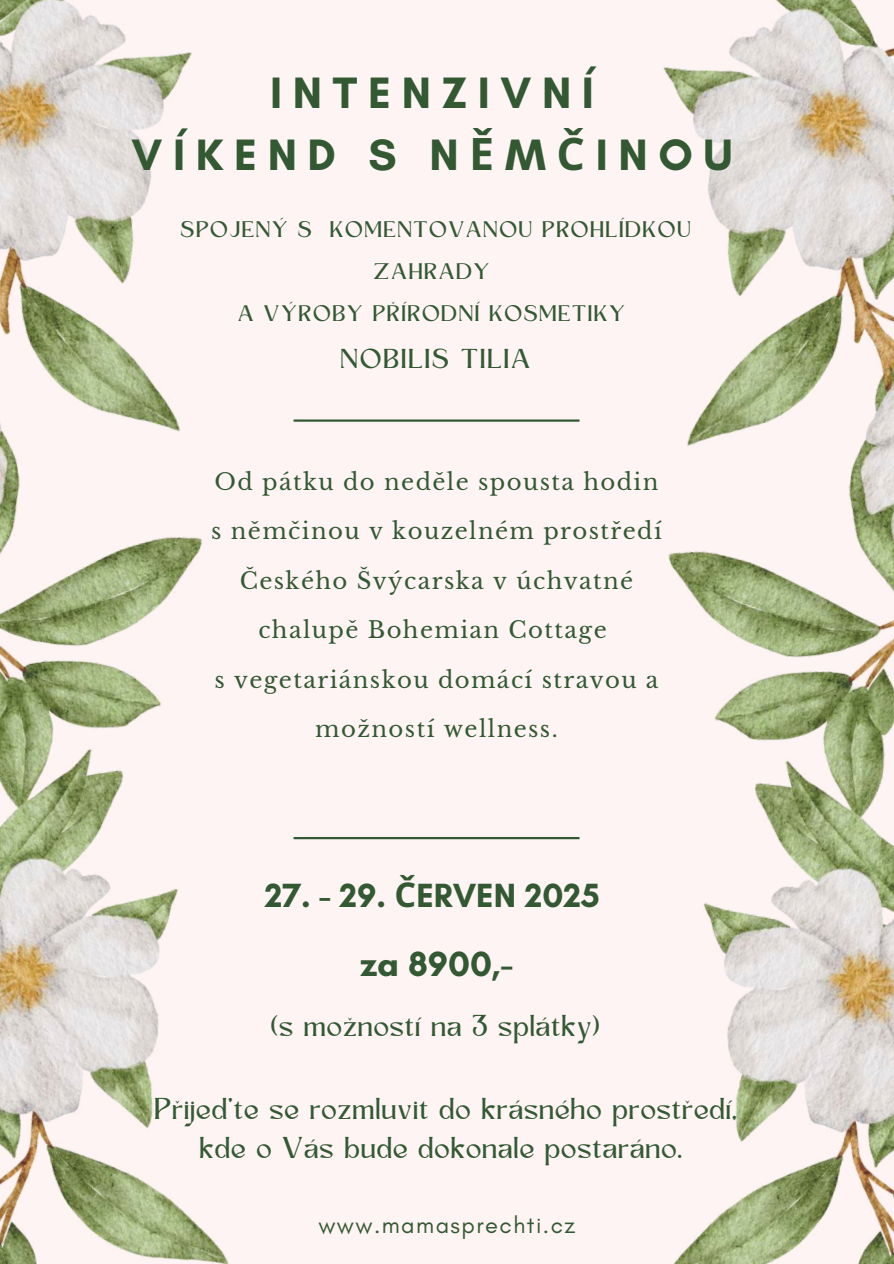
<style>
.page{position:relative;width:894px;height:1264px;background:#fff}
.page>*{position:absolute;margin:0;border:0;box-sizing:border-box;transform-origin:0 0}
.t1{font:700 44.7px/61.8px "Glacial Indifference";letter-spacing:.24em;color:#335933;text-align:center}
.t2{font:700 35.7px "Glacial Indifference";color:#335933}
.t3{font:700 34.2px "Glacial Indifference";color:#335933}
.t4{font:28.2px/39.3px "Kingred Serif";color:#335933;text-align:center}
.t5{font:25.5px "Kingred Serif";letter-spacing:.055em;color:#335933}
.t6{font:23.7px "Glacial Indifference";letter-spacing:.06em;color:#335933}
.t7{font:22.8px/49.5px "Libre Baskerville";letter-spacing:.06em;color:#335933;text-align:center}
.t8{font:21px/41.7px "Kingred Serif";letter-spacing:.055em;color:#335933;text-align:center}
.s1{font-family:"Noto Sans"}
</style>
<div class="page">
<div style="left:0;top:0;width:893px;height:1263px;background:#fff4f4"></div>
<img style="left:500px;top:0;width:393px;height:1263px">
<img style="left:0;top:0;width:394px;height:1263px">
<hr style="left:293px;top:419px;width:286px;height:3px;background:#335933">
<hr style="left:293px;top:837px;width:286px;height:2px;background:#335933">
<h1 class="t1" style="left:131px;top:61px;width:602px">INTENZIVNÍ<br>VÍKEND S N<span class="s1">Ě</span>M<span class="s1">Č</span>INOU</h1>
<p class="t8" style="left:181px;top:211px;width:512px">SPOJENÝ S KOMENTOVANOU PROHLÍDKOU<br>ZAHRADY<br>A VÝROBY PŘÍRODNÍ KOSMETIKY</p>
<p class="t5" style="left:341px;top:349px;width:192px">NOBILIS TILIA</p>
<p class="t7" style="left:211px;top:457px;width:452px">Od pátku do neděle spousta hodin s němčinou v kouzelném prostředí<br>Českého Švýcarska v úchvatné chalupě Bohemian Cottage<br>s vegetariánskou domácí stravou a možností wellness.</p>
<h3 class="t3" style="left:265px;top:874px;width:336px">27. - 29. <span class="s1">Č</span>ERVEN 2025</h3>
<h2 class="t2" style="left:360px;top:941px;width:154px">za 8900,-</h2>
<p class="t4" style="left:271px;top:1009px;width:331px">(s možností na 3 splátky)</p>
<p class="t4" style="left:155px;top:1091px;width:584px">Přijeďte se rozmluvit do krásného prostředí, kde o Vás bude dokonale postaráno.</p>
<p class="t6" style="left:318px;top:1210px;width:258px">www.mamasprechti.cz</p>
</div>
